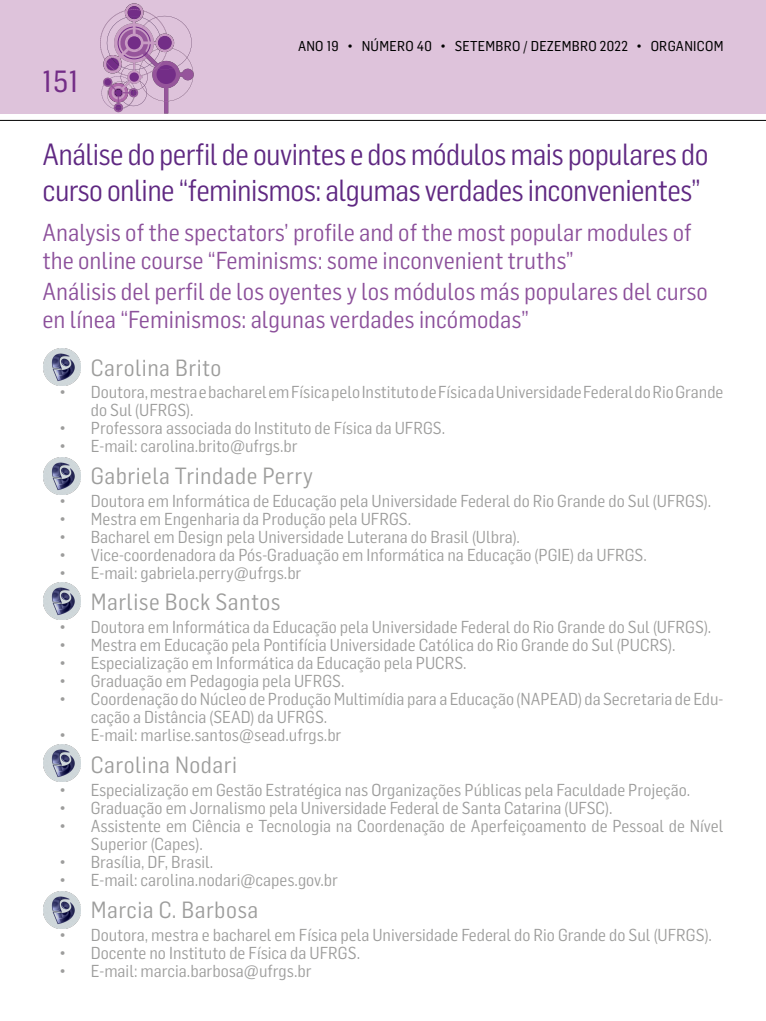
<style>
.page{position:relative;width:766px;height:1021px;background:#fff}
.page>*{position:absolute;margin:0;border:0;box-sizing:border-box;transform-origin:0 0}
.t1{font:30px/36px "Flama Semicondensed";letter-spacing:-.02em;color:#5f2882}
.t2{font:30px "Flama Semicondensed Basic";color:#732d87}
.t3{font:24px/28px "Flama Semicondensed";color:#8c509b}
.t4{font:23px "Flama Semicondensed";letter-spacing:.02em;color:#9d9d9c}
.t5{font:17px/18px "Flama Semicondensed";color:#9d9d9c}
.t6{font:14px "Flama Semicondensed Basic";letter-spacing:.02em;color:#000}
</style>
<div class="page">
<div style="left:0;top:0;width:765px;height:113px;background:#dec3db"></div>
<svg style="left:100px;top:3px;width:93px;height:110px"></svg>
<div style="left:158px;top:36px;width:14px;height:14px;background:#732d87;border-radius:50%"></div>
<div style="left:104px;top:79px;width:7px;height:7px;background:#732d87;border-radius:3px"></div>
<div style="left:128px;top:36px;width:13px;height:13px;background:#732d87;border-radius:50%"></div>
<div style="left:115px;top:89px;width:7px;height:7px;background:#732d87;border-radius:3px"></div>
<div style="left:129px;top:72px;width:10px;height:10px;background:#732d87;border-radius:5px"></div>
<hr style="left:0;top:120px;width:765px;height:1px;background:#000">
<img style="left:43px;top:349px;width:37px;height:36px">
<img style="left:43px;top:457px;width:37px;height:37px">
<img style="left:43px;top:582px;width:37px;height:37px">
<img style="left:43px;top:744px;width:37px;height:37px">
<img style="left:43px;top:892px;width:37px;height:36px">
<h1 class="t2" style="left:43px;top:62px;width:38px">151</h1>
<p class="t6" style="left:298px;top:37px;width:427px">ANO 19 • NÚMERO 40 • SETEMBRO / DEZEMBRO 2022 • ORGANICOM</p>
<h1 class="t1" style="left:43px;top:135px;width:667px">Análise do perfil de ouvintes e dos módulos mais populares do curso online “feminismos: algumas verdades inconvenientes”</h1>
<h2 class="t3" style="left:43px;top:217px;width:650px">Analysis of the spectators’ profile and of the most popular modules of the online course “Feminisms: some inconvenient truths”</h2>
<h2 class="t3" style="left:43px;top:276px;width:666px">Análisis del perfil de los oyentes y los módulos más populares del curso en línea “Feminismos: algunas verdades incómodas”</h2>
<h3 class="t4" style="left:91px;top:353px;width:132px">Carolina Brito</h3>
<p class="t5" style="left:91px;top:382px;width:634px;text-indent:-31px">• Doutora, mestra e bacharel em Física pelo Instituto de Física da Universidade Federal do Rio Grande do Sul (UFRGS).</p>
<p class="t5" style="left:60px;top:418px;width:387px">• Professora associada do Instituto de Física da UFRGS.</p>
<p class="t5" style="left:60px;top:436px;width:239px">• E-mail: carolina.brito@ufrgs.br</p>
<h3 class="t4" style="left:91px;top:461px;width:223px">Gabriela Trindade Perry</h3>
<p class="t5" style="left:60px;top:491px;width:653px">• Doutora em Informática de Educação pela Universidade Federal do Rio Grande do Sul (UFRGS).</p>
<p class="t5" style="left:60px;top:509px;width:353px">• Mestra em Engenharia da Produção pela UFRGS.</p>
<p class="t5" style="left:60px;top:527px;width:462px">• Bacharel em Design pela Universidade Luterana do Brasil (Ulbra).</p>
<p class="t5" style="left:60px;top:545px;width:588px">• Vice-coordenadora da Pós-Graduação em Informática na Educação (PGIE) da UFRGS.</p>
<p class="t5" style="left:60px;top:563px;width:243px">• E-mail: gabriela.perry@ufrgs.br</p>
<h3 class="t4" style="left:91px;top:587px;width:191px">Marlise Bock Santos</h3>
<p class="t5" style="left:60px;top:617px;width:653px">• Doutora em Informática da Educação pela Universidade Federal do Rio Grande do Sul (UFRGS).</p>
<p class="t5" style="left:60px;top:635px;width:617px">• Mestra em Educação pela Pontifícia Universidade Católica do Rio Grande do Sul (PUCRS).</p>
<p class="t5" style="left:60px;top:653px;width:408px">• Especialização em Informática da Educação pela PUCRS.</p>
<p class="t5" style="left:60px;top:671px;width:286px">• Graduação em Pedagogia pela UFRGS.</p>
<p class="t5" style="left:91px;top:689px;width:634px;text-indent:-31px">• Coordenação do Núcleo de Produção Multimídia para a Educação (NAPEAD) da Secretaria de Edu&shy;cação a Distância (SEAD) da UFRGS.</p>
<p class="t5" style="left:60px;top:725px;width:283px">• E-mail: marlise.santos@sead.ufrgs.br</p>
<h3 class="t4" style="left:91px;top:749px;width:148px">Carolina Nodari</h3>
<p class="t5" style="left:60px;top:780px;width:632px">• Especialização em Gestão Estratégica nas Organizações Públicas pela Faculdade Projeção.</p>
<p class="t5" style="left:60px;top:798px;width:554px">• Graduação em Jornalismo pela Universidade Federal de Santa Catarina (UFSC).</p>
<p class="t5" style="left:91px;top:816px;width:634px;text-indent:-31px">• Assistente em Ciência e Tecnologia na Coordenação de Aperfeiçoamento de Pessoal de Nível<br>Superior (Capes).</p>
<p class="t5" style="left:60px;top:852px;width:155px">• Brasília, DF, Brasil.</p>
<p class="t5" style="left:60px;top:870px;width:280px">• E-mail: carolina.nodari@capes.gov.br</p>
<h3 class="t4" style="left:91px;top:895px;width:169px">Marcia C. Barbosa</h3>
<p class="t5" style="left:60px;top:924px;width:653px">• Doutora, mestra e bacharel em Física pela Universidade Federal do Rio Grande do Sul (UFRGS).</p>
<p class="t5" style="left:60px;top:942px;width:302px">• Docente no Instituto de Física da UFRGS.</p>
<p class="t5" style="left:60px;top:960px;width:253px">• E-mail: marcia.barbosa@ufrgs.br</p>
</div>
